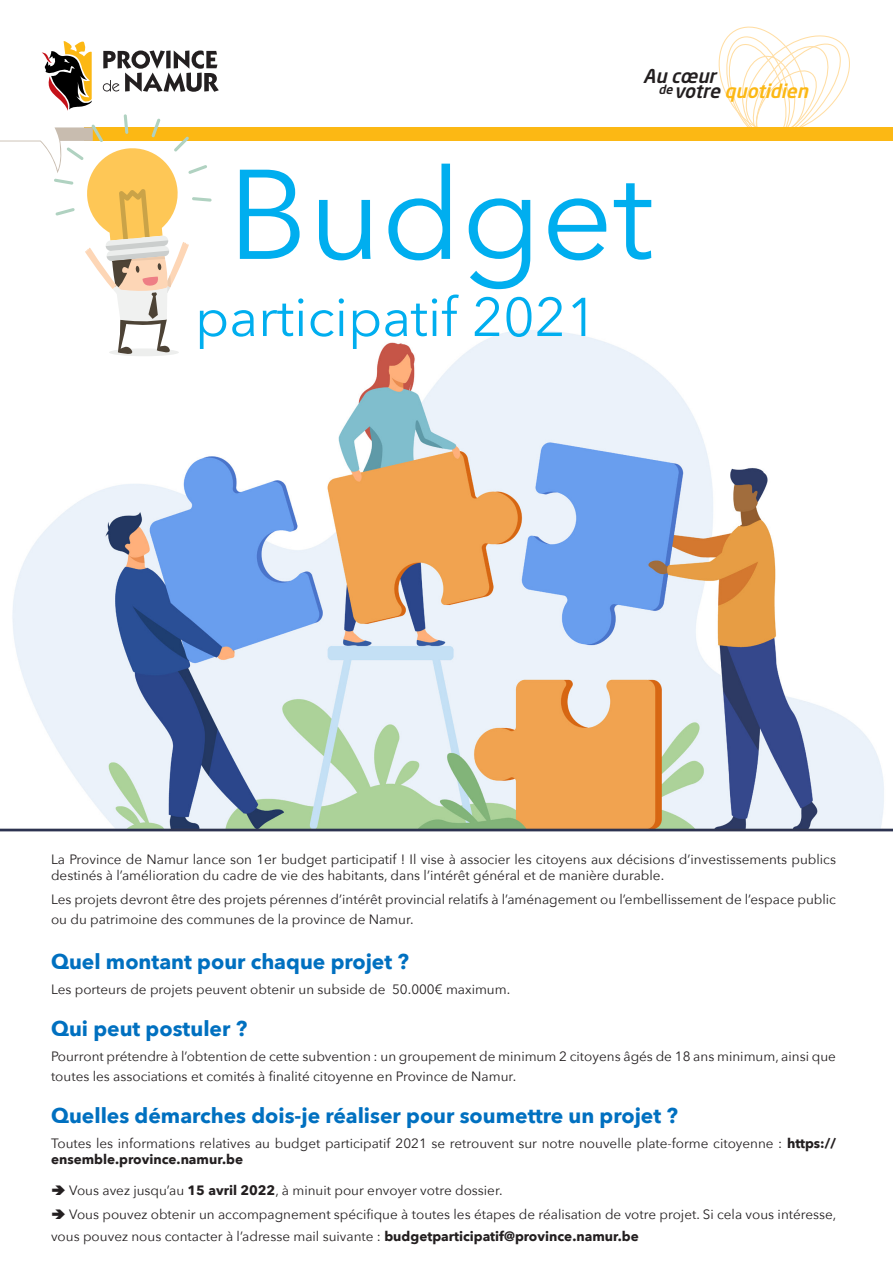
<style>
.page{position:relative;width:893px;height:1263px;background:#fff}
.page>*{position:absolute;margin:0;border:0;box-sizing:border-box;transform-origin:0 0}
.t1{font:126px "Avenir Next";color:#00aeef}
.t2{font:54px "Avenir Next";color:#00aeef}
.t3{font:700 21px "Avenir Next";color:#0070c0}
.t4{font:italic 500 18.9px/15.3px "Neo Sans Std";color:#231f20}
.t5{font:13.5px/16.2px "Avenir Next";color:#231f20}
.s1{color:#fcb814}
.s2{font-weight:700}
</style>
<div class="page">
<svg style="left:718px;top:26px;width:132px;height:101px"></svg>
<div style="left:84px;top:127px;width:809px;height:14px;background:#fcb814"></div>
<img style="left:0;top:330px;width:893px;height:502px">
<svg style="left:0;top:41px;width:219px;height:315px"></svg>
<h3 class="t4" style="left:658px;top:68px;width:156px;text-indent:-15px">Au cœur<br><sup>de</sup> votre <span class="s1">quotidien</span></h3>
<p class="t1" style="left:228px;top:109px;width:427px">Budget</p>
<p class="t2" style="left:195px;top:272px;width:404px">participatif 2021</p>
<p class="t5" style="left:51px;top:851px;width:786px">La Province de Namur lance son 1er budget participatif ! Il vise à associer les citoyens aux décisions d’investissements publics destinés à l’amélioration du cadre de vie des habitants, dans l’intérêt général et de manière durable.</p>
<p class="t5" style="left:51px;top:889px;width:786px;line-height:19.8px">Les projets devront être des projets pérennes d’intérêt provincial relatifs à l’aménagement ou l’embellissement de l’espace public ou du patrimoine des communes de la province de Namur.</p>
<p class="t3" style="left:51px;top:943px;width:359px">Quel montant pour chaque projet ?</p>
<p class="t5" style="left:51px;top:981px;width:461px">Les porteurs de projets peuvent obtenir un subside de 50.000€ maximum.</p>
<p class="t3" style="left:51px;top:1010px;width:198px">Qui peut postuler ?</p>
<p class="t5" style="left:51px;top:1046px;width:786px;line-height:19.8px">Pourront prétendre à l’obtention de cette subvention : un groupement de minimum 2 citoyens âgés de 18 ans minimum, ainsi que toutes les associations et comités à finalité citoyenne en Province de Namur.</p>
<p class="t3" style="left:51px;top:1097px;width:628px">Quelles démarches dois-je réaliser pour soumettre un projet ?</p>
<p class="t5" style="left:51px;top:1134px;width:786px">Toutes les informations relatives au budget participatif 2021 se retrouvent sur notre nouvelle plate-forme citoyenne : <span class="s2">https:// ensemble.province.namur.be</span></p>
<p class="t5" style="left:69px;top:1182px;width:435px">Vous avez jusqu’au <span class="s2">15 avril 2022</span>, à minuit pour envoyer votre dossier.</p>
<p class="t5" style="left:51px;top:1203px;width:787px;line-height:21.6px;text-indent:18px">Vous pouvez obtenir un accompagnement spécifique à toutes les étapes de réalisation de votre projet. Si cela vous intéresse, vous pouvez nous contacter à l’adresse mail suivante : <span class="s2">budgetparticipatif@province.namur.be</span></p>
</div>
